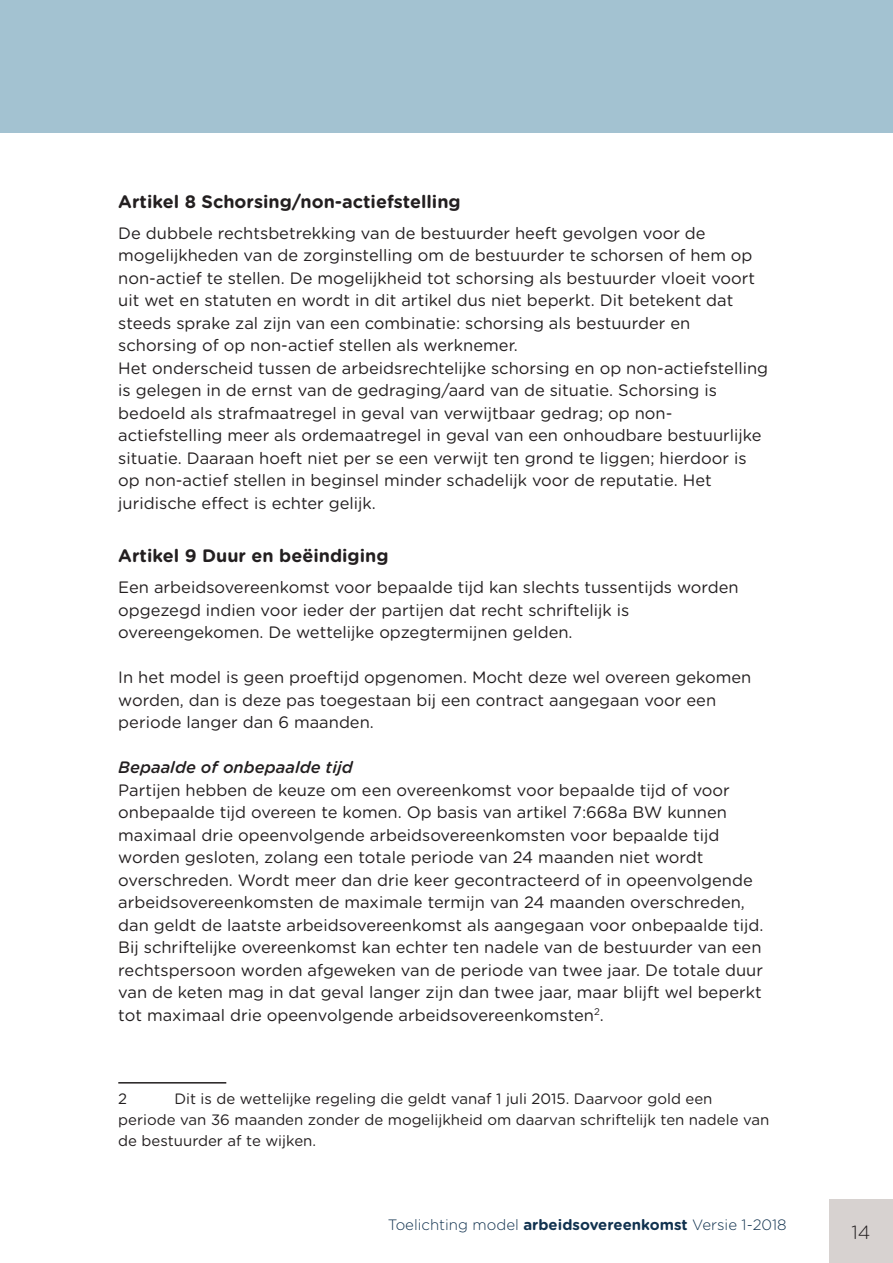
<style>
.page{position:relative;width:893px;height:1263px;background:#fff}
.page>*{position:absolute;margin:0;border:0;box-sizing:border-box;transform-origin:0 0}
.t1{font:300 19.05px "Gotham Rounded";color:#231f20}
.Heading_2{font:700 18px "Gotham Rounded";color:#231f20}
._05_BROODTEKST{font:16.5px/22.5px "Gotham Rounded";color:#231f20}
.kop3{font:italic 500 16.5px "Gotham Rounded";color:#231f20}
.t2{font:15px/21px "Gotham Rounded";color:#231f20}
.t3{font:300 15px "Gotham Rounded";color:#11324f}
.s1{font-weight:700}
</style>
<div class="page">
<div style="left:829px;top:1199px;width:64px;height:64px;background:#d7d2d0"></div>
<div style="left:0;top:0;width:893px;height:133px;background:#a3c2d1"></div>
<hr style="left:118px;top:1082px;width:108px;height:1px;background:#231f20">
<p class="Heading_2" style="left:118px;top:188px;width:344px">Artikel 8 Schorsing/non-actiefstelling</p>
<p class="_05_BROODTEKST" style="left:118px;top:221px;width:638px">De dubbele rechtsbetrekking van de bestuurder heeft gevolgen voor de mogelijkheden van de zorginstelling om de bestuurder te schorsen of hem op non-actief te stellen. De mogelijkheid tot schorsing als bestuurder vloeit voort uit wet en statuten en wordt in dit artikel dus niet beperkt. Dit betekent dat steeds sprake zal zijn van een combinatie: schorsing als bestuurder en schorsing of op non-actief stellen als werknemer.</p>
<p class="_05_BROODTEKST" style="left:118px;top:356px;width:651px">Het onderscheid tussen de arbeidsrechtelijke schorsing en op non-actiefstelling is gelegen in de ernst van de gedraging/aard van de situatie. Schorsing is bedoeld als strafmaatregel in geval van verwijtbaar gedrag; op non&shy;actiefstelling meer als ordemaatregel in geval van een onhoudbare bestuurlijke situatie. Daaraan hoeft niet per se een verwijt ten grond te liggen; hierdoor is op non-actief stellen in beginsel minder schadelijk voor de reputatie. Het juridische effect is echter gelijk.</p>
<p class="Heading_2" style="left:118px;top:542px;width:272px">Artikel 9 Duur en beëindiging</p>
<p class="_05_BROODTEKST" style="left:118px;top:575px;width:622px">Een arbeidsovereenkomst voor bepaalde tijd kan slechts tussentijds worden opgezegd indien voor ieder der partijen dat recht schriftelijk is overeengekomen. De wettelijke opzegtermijnen gelden.</p>
<p class="_05_BROODTEKST" style="left:118px;top:665px;width:635px">In het model is geen proeftijd opgenomen. Mocht deze wel overeen gekomen worden, dan is deze pas toegestaan bij een contract aangegaan voor een periode langer dan 6 maanden.</p>
<p class="kop3" style="left:118px;top:755px;width:236px">Bepaalde of onbepaalde tijd</p>
<p class="_05_BROODTEKST" style="left:118px;top:778px;width:647px">Partijen hebben de keuze om een overeenkomst voor bepaalde tijd of voor onbepaalde tijd overeen te komen. Op basis van artikel 7:668a BW kunnen maximaal drie opeenvolgende arbeidsovereenkomsten voor bepaalde tijd worden gesloten, zolang een totale periode van 24 maanden niet wordt overschreden. Wordt meer dan drie keer gecontracteerd of in opeenvolgende arbeidsovereenkomsten de maximale termijn van 24 maanden overschreden, dan geldt de laatste arbeidsovereenkomst als aangegaan voor onbepaalde tijd.<br>Bij schriftelijke overeenkomst kan echter ten nadele van de bestuurder van een rechtspersoon worden afgeweken van de periode van twee jaar. De totale duur van de keten mag in dat geval langer zijn dan twee jaar, maar blijft wel beperkt tot maximaal drie opeenvolgende arbeidsovereenkomsten<sup>2</sup>.</p>
<p class="t2" style="left:118px;top:1088px;width:653px;text-indent:56px">Dit is de wettelijke regeling die geldt vanaf 1 juli 2015. Daarvoor gold een periode van 36 maanden zonder de mogelijkheid om daarvan schriftelijk ten nadele van de bestuurder af te wijken.</p>
<p class="t2" style="left:118px;top:1088px;width:10px">2</p>
<p class="t3" style="left:388px;top:1215px;width:400px">Toelichting model <span class="s1">arbeidsovereenkomst</span> Versie 1-2018</p>
<p class="t1" style="left:852px;top:1219px;width:21px">14</p>
</div>
